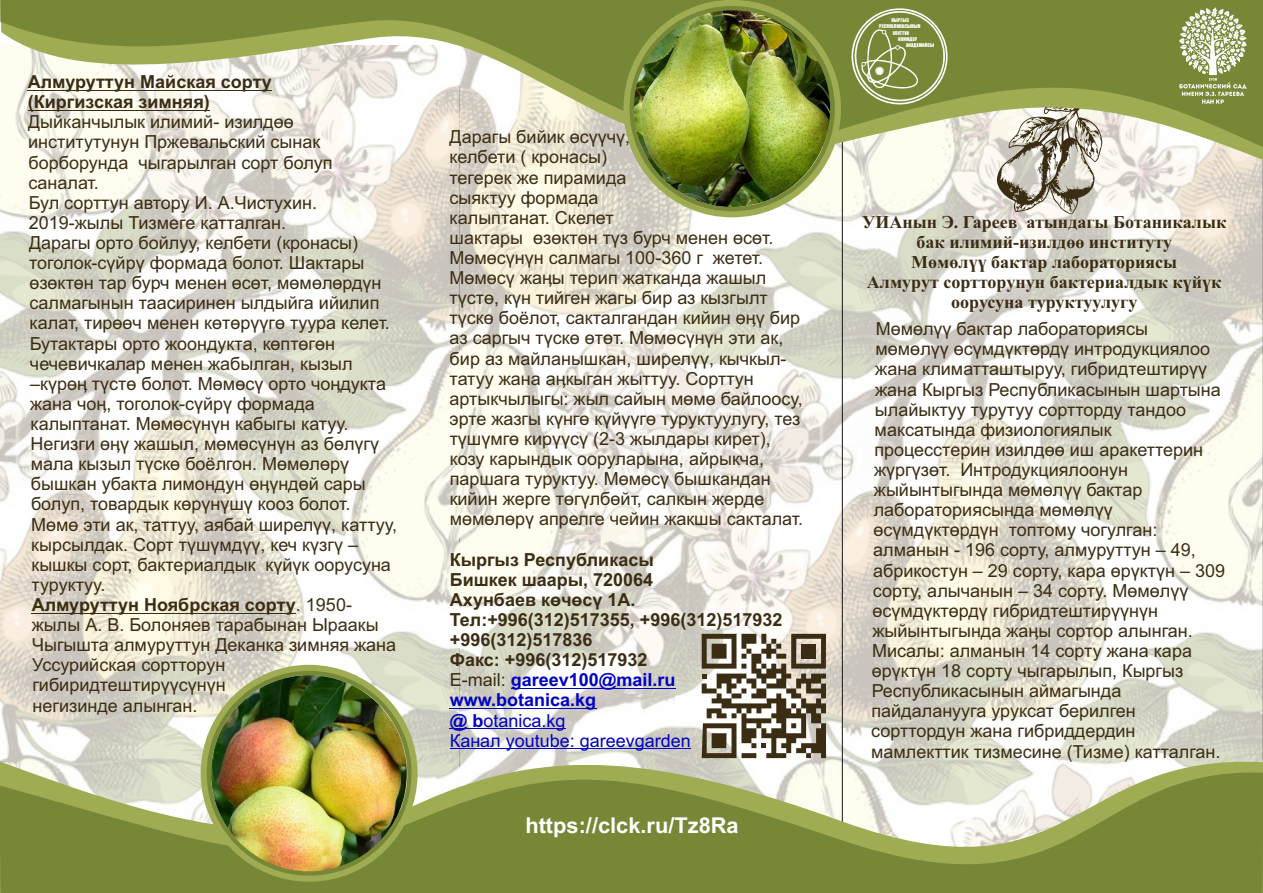
<style>
.page{position:relative;width:1263px;height:893px;background:#fff}
.page>*{position:absolute;margin:0;border:0;box-sizing:border-box;transform-origin:0 0}
.t1{font:700 21.75px "Arial";color:#fff}
.t2{font:18px/20.1px "Arial";color:#3b2d13}
.t3{font:700 18px/20.1px "Arial";color:#3b2d13}
.t4{font:700 18px/20px "Times New Roman";color:#3b2d13;text-align:center}
.t5{font:4.8px/5.1px "Impact";color:#fff;text-align:center}
.s1{font-weight:700}
.s2{font-weight:400}
.s3{color:#0000c4}
.s4{font-weight:400;color:#0000c4}
</style>
<div class="page">
<img style="left:0;top:197px;width:1261px;height:548px">
<svg style="left:997px;top:197px;width:105px;height:18px"></svg>
<svg style="left:1px;top:745px;width:1262px;height:15px"></svg>
<svg style="left:0;top:760px;width:1263px;height:133px;background:#9aa768"></svg>
<svg style="left:0;top:0;width:1263px;height:193px"></svg>
<svg style="left:623px;top:0;width:218px;height:217px;background:#a1ac6d"></svg>
<img style="left:634px;top:10px;width:196px;height:197px;border-radius:50%">
<svg style="left:201px;top:665px;width:217px;height:217px;background:#a3ad6f"></svg>
<img style="left:211px;top:675px;width:196px;height:196px;border-radius:50%">
<svg style="left:1179px;top:7px;width:69px;height:97px;background:#a2ae76"></svg>
<hr style="left:511px;top:688px;width:164px;height:1px;background:#0000c4">
<hr style="left:450px;top:708px;width:146px;height:1px;background:#0000c4">
<hr style="left:450px;top:728px;width:33px;height:1px;background:#0000c4">
<hr style="left:483px;top:728px;width:82px;height:1px;background:#0000c4">
<hr style="left:450px;top:748px;width:56px;height:1px;background:#0000c4">
<hr style="left:506px;top:748px;width:185px;height:1px;background:#0000c4">
<hr style="left:28px;top:90px;width:244px;height:1px;background:#3b2d13">
<hr style="left:28px;top:110px;width:182px;height:1px;background:#3b2d13">
<hr style="left:32px;top:613px;width:264px;height:1px;background:#3b2d13">
<svg style="left:851px;top:0;width:101px;height:108px;background:#899851"></svg>
<svg style="left:702px;top:634px;width:124px;height:124px"></svg>
<p class="t3" style="left:28px;top:73px;width:246px">Алмуруттун Майская сорту (Киргизская зимняя)</p>
<p class="t2" style="left:28px;top:114px;width:306px">Дыйканчылык илимий- изилдөө институтунун Пржевальский сынак борборунда чыгарылган сорт болуп саналат.<br>Бул сорттун автору И. А.Чистухин.<br>2019-жылы Тизмеге катталган.</p>
<p class="t2" style="left:29px;top:234px;width:369px">Дарагы орто бойлуу, келбети (кронасы) тоголок-сүйрү формада болот. Шактары өзөктөн тар бурч менен өсөт, мөмөлөрдүн салмагынын таасиринен ылдыйга ийилип калат, тирөөч менен көтөрүүгө туура келет.<br>Бутактары орто жоондукта, көптөгөн чечевичкалар менен жабылган, кызыл –күрөӊ түстө болот. Мөмөсү орто чоӊдукта жана чоӊ, тоголок-сүйрү формада калыптанат. Мөмөсүнүн кабыгы катуу.<br>Негизги өӊү жашыл, мөмөсүнүн аз бөлүгү мала кызыл түскө боёлгон. Мөмөлөрү бышкан убакта лимондун өӊүндөй сары болуп, товардык көрүнүшү кооз болот.<br>Мөмө эти ак, таттуу, аябай ширелүү, каттуу, кырсылдак. Сорт түшүмдүү, кеч күзгү – кышкы сорт, бактериалдык күйүк оорусуна туруктуу.</p>
<p class="t2" style="left:32px;top:596px;width:366px"><span class="s1">Алмуруттун Ноябрская сорту</span>. 1950- жылы А. В. Болоняев тарабынан Ыраакы<br>Чыгышта алмуруттун Деканка зимняя жана<br>Уссурийская сортторун гибиридтештирүүсүнүн<br>негизинде алынган.</p>
<p class="t2" style="left:450px;top:129px;width:355px">Дарагы бийик өсүүчү,<br>келбети ( кронасы)<br>тегерек же пирамида<br>сыяктуу формада<br>калыптанат. Скелет<br>шактары өзөктөн түз бурч менен өсөт.<br>Мөмөсүнүн салмагы 100-360 г жетет.<br>Мөмөсү жаӊы терип жатканда жашыл түстө, күн тийген жагы бир аз кызгылт түскө боёлот, сакталгандан кийин өӊү бир аз саргыч түскө өтөт. Мөмөсүнүн эти ак, бир аз майланышкан, ширелүү, кычкыл&shy;татуу жана аӊкыган жыттуу. Сорттун артыкчылыгы: жыл сайын мөмө байлоосу, эрте жазгы күнгө күйүүгө туруктуулугу, тез түшүмгө кирүүсү (2-3 жылдары кирет), козу карындык ооруларына, айрыкча, паршага туруктуу. Мөмөсү бышкандан кийин жерге төгүлбөйт, салкын жерде мөмөлөрү апрелге чейин жакшы сакталат.</p>
<p class="t3" style="left:450px;top:551px;width:334px">Кыргыз Республикасы<br>Бишкек шаары, 720064<br>Ахунбаев көчөсү 1А.<br>Тел:+996(312)517355, +996(312)517932 +996(312)517836<br>Факс: +996(312)517932<br><span class="s2">E-mail:</span> <span class="s3">gareev100@mail.ru www.botanica.kg<br>@ b</span><span class="s4">otanica.kg<br>Канал youtube: gareevgarden</span></p>
<p class="t1" style="left:525px;top:817px;width:215px">https://clck.ru/Tz8Ra</p>
<p class="t5" style="left:879px;top:18px;width:43px">КЫРГЫЗ<br>РЕСПУБЛИКАСЫНЫН</p>
<p class="t5" style="left:906px;top:36px;width:29px;line-height:6.3px;text-align:left;text-indent:-8px">ИЛИМДЕР<br>АКАДЕМИЯСЫ</p>
<p class="t5" style="left:893px;top:31px;width:18px">УЛУТТУК</p>
<p class="t4" style="left:862px;top:214px;width:366px">УИАнын Э. Гареев атындагы Ботаникалык бак илимий-изилдөө институту<br>Мөмөлүү бактар лабораториясы<br>Алмурут сортторунун бактериалдык күйүк оорусуна туруктуулугу</p>
<p class="t2" style="left:871px;top:320px;width:356px">Мөмөлүү бактар лабораториясы<br>мөмөлүү өсүмдүктөрдү интродукциялоо жана климатташтыруу, гибридтештирүү жана Кыргыз Республикасынын шартына ылайыктуу турутуу сортторду тандоо максатында физиологиялык процесстерин изилдөө иш аракеттерин жүргүзөт. Интродукциялоонун жыйынтыгында мөмөлүү бактар лабораториясында мөмөлүү өсүмдүктөрдүн топтому чогулган: алманын - 196 сорту, алмуруттун – 49, абрикостун – 29 сорту, кара өрүктүн – 309 сорту, алычанын – 34 сорту. Мөмөлүү өсүмдүктөрдү гибридтештирүүнүн жыйынтыгында жаӊы сортор алынган.<br>Мисалы: алманын 14 сорту жана кара өрүктүн 18 сорту чыгарылып, Кыргыз Республикасынын аймагында пайдаланууга уруксат берилген сорттордун жана гибриддердин мамлекттик тизмесине (Тизме) катталган.</p>
</div>
